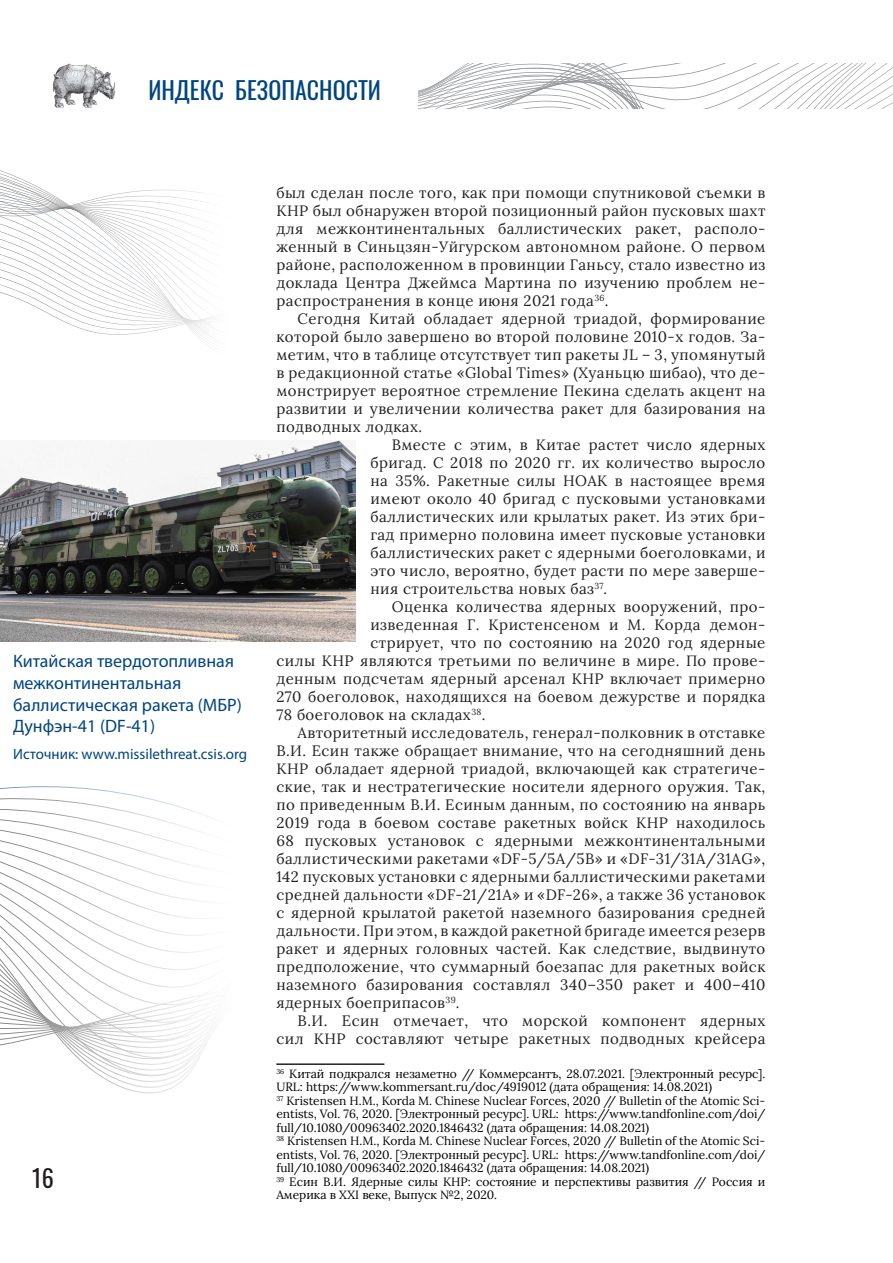
<style>
.page{position:relative;width:893px;height:1263px;background:#fff}
.page>*{position:absolute;margin:0;border:0;box-sizing:border-box;transform-origin:0 0}
.t1{font:24.15px "Oswald";color:#231f20}
.t2{font:24px "Oswald";color:#01457f}
.Подпись_к_фото{font:18px/21.6px "Myriad Pro";color:#01457f}
.Текст{font:15px/18px "Lora";letter-spacing:.03em;color:#231f20;text-align:justify}
.Подпись_к_фото-2{font:15px "Myriad Pro";color:#01457f}
.Сноска{font:12px/13.5px "Lora";color:#000}
</style>
<div class="page">
<img style="left:52px;top:64px;width:63px;height:44px">
<svg style="left:418px;top:64px;width:475px;height:45px"></svg>
<svg style="left:57px;top:318px;width:154px;height:10px"></svg>
<svg style="left:38px;top:308px;width:175px;height:10px"></svg>
<svg style="left:0;top:170px;width:210px;height:138px"></svg>
<svg style="left:0;top:172px;width:210px;height:126px"></svg>
<svg style="left:0;top:177px;width:210px;height:3px"></svg>
<svg style="left:0;top:180px;width:210px;height:2px"></svg>
<svg style="left:0;top:182px;width:210px;height:2px"></svg>
<svg style="left:0;top:184px;width:210px;height:2px"></svg>
<svg style="left:0;top:186px;width:210px;height:3px"></svg>
<svg style="left:0;top:189px;width:210px;height:99px"></svg>
<svg style="left:0;top:1023px;width:204px;height:18px"></svg>
<svg style="left:0;top:1006px;width:203px;height:17px"></svg>
<svg style="left:0;top:786px;width:216px;height:190px"></svg>
<hr style="left:276px;top:1063px;width:108px;height:2px;background:#231f20">
<img style="left:0;top:441px;width:356px;height:201px">
<h2 class="t2" style="left:148px;top:69px;width:234px">ИНДЕКС БЕЗОПАСНОСТИ</h2>
<p class="Подпись_к_фото" style="left:13px;top:650px;width:230px">Китайская твердотопливная межконтинентальная баллистическая ракета (МБР)<br>Дунфэн-41 (DF-41)</p>
<p class="Подпись_к_фото-2" style="left:13px;top:744px;width:236px">Источник: www.missilethreat.csis.org</p>
<h1 class="t1" style="left:32px;top:1156px;width:23px">16</h1>
<p class="Текст" style="left:276px;top:183px;width:490px">был сделан после того, как при помощи спутниковой съемки в КНР был обнаружен второй позиционный район пусковых шахт для межконтинентальных баллистических ракет, располо&shy;женный в Синьцзян-Уйгурском автономном районе. О первом районе, расположенном в провинции Ганьсу, стало известно из доклада Центра Джеймса Мартина по изучению проблем не&shy;распространения в конце июня 2021 года<sup>36</sup>.</p>
<p class="Текст" style="left:276px;top:309px;width:490px;text-indent:21px">Сегодня Китай обладает ядерной триадой, формирование которой было завершено во второй половине 2010-х годов. За&shy;метим, что в таблице отсутствует тип ракеты JL – 3, упомянутый в редакционной статье «Global Times» (Хуаньцю шибао), что де&shy;монстрирует вероятное стремление Пекина сделать акцент на развитии и увеличении количества ракет для базирования на подводных лодках.</p>
<p class="Текст" style="left:370px;top:435px;width:396px;text-indent:21px">Вместе с этим, в Китае растет число ядерных бригад. С 2018 по 2020 гг. их количество выросло на 35%. Ракетные силы НОАК в настоящее время имеют около 40 бригад с пусковыми установками баллистических или крылатых ракет. Из этих бри&shy;гад примерно половина имеет пусковые установки баллистических ракет с ядерными боеголовками, и это число, вероятно, будет расти по мере заверше&shy;ния строительства новых баз<sup>37</sup>.</p>
<p class="Текст" style="left:392px;top:597px;width:375px">Оценка количества ядерных вооружений, про-</p>
<p class="Текст" style="left:370px;top:615px;width:396px">изведенная Г. Кристенсеном и М. Корда демон-</p>
<p class="Текст" style="left:370px;top:633px;width:396px">стрирует, что по состоянию на 2020 год ядерные</p>
<p class="Текст" style="left:276px;top:651px;width:490px">силы КНР являются третьими по величине в мире. По прове-</p>
<p class="Текст" style="left:276px;top:669px;width:490px">денным подсчетам ядерный арсенал КНР включает примерно</p>
<p class="Текст" style="left:276px;top:687px;width:490px">270 боеголовок, находящихся на боевом дежурстве и порядка</p>
<p class="Текст" style="left:276px;top:705px;width:210px">78 боеголовок на складах<sup>38</sup>.</p>
<p class="Текст" style="left:276px;top:723px;width:490px;text-indent:21px">Авторитетный исследователь, генерал-полковник в отставке В.И. Есин также обращает внимание, что на сегодняшний день КНР обладает ядерной триадой, включающей как стратегиче&shy;ские, так и нестратегические носители ядерного оружия. Так, по приведенным В.И. Есиным данным, по состоянию на январь 2019 года в боевом составе ракетных войск КНР находилось 68 пусковых установок с ядерными межконтинентальными баллистическими ракетами «DF-5/5А/5В» и «DF-31/31А/31AG», 142 пусковых установки с ядерными баллистическими ракетами средней дальности «DF-21/21А» и «DF-26», а также 36 установок с ядерной крылатой ракетой наземного базирования средней дальности. При этом, в каждой ракетной бригаде имеется резерв ракет и ядерных головных частей. Как следствие, выдвинуто предположение, что суммарный боезапас для ракетных войск наземного базирования составлял 340–350 ракет и 400–410 ядерных боеприпасов<sup>39</sup>.</p>
<p class="Текст" style="left:276px;top:1011px;width:490px;text-align:right">В.И. Есин отмечает, что морской компонент ядерных сил КНР составляют четыре ракетных подводных крейсера</p>
<p class="Сноска" style="left:276px;top:1066px;width:490px"><sup>36</sup> Китай подкрался незаметно // Коммерсантъ, 28.07.2021. [Электронный ресурс].<br>URL: https://www.kommersant.ru/doc/4919012 (дата обращения: 14.08.2021)</p>
<p class="Сноска" style="left:276px;top:1093px;width:490px;text-align:justify"><sup>37</sup> Kristensen H.M., Korda M. Chinese Nuclear Forces, 2020 // Bulletin of the Atomic Sci&shy;entists, Vol. 76, 2020. [Электронный ресурс]. URL: https://www.tandfonline.com/doi/ full/10.1080/00963402.2020.1846432 (дата обращения: 14.08.2021)</p>
<p class="Сноска" style="left:276px;top:1133px;width:490px;text-align:justify"><sup>38</sup> Kristensen H.M., Korda M. Chinese Nuclear Forces, 2020 // Bulletin of the Atomic Sci&shy;entists, Vol. 76, 2020. [Электронный ресурс]. URL: https://www.tandfonline.com/doi/ full/10.1080/00963402.2020.1846432 (дата обращения: 14.08.2021)</p>
<p class="Сноска" style="left:276px;top:1174px;width:490px"><sup>39</sup> Есин В.И. Ядерные силы КНР: состояние и перспективы развития // Россия и<br>Америка в XXI веке, Выпуск №2, 2020.</p>
</div>
